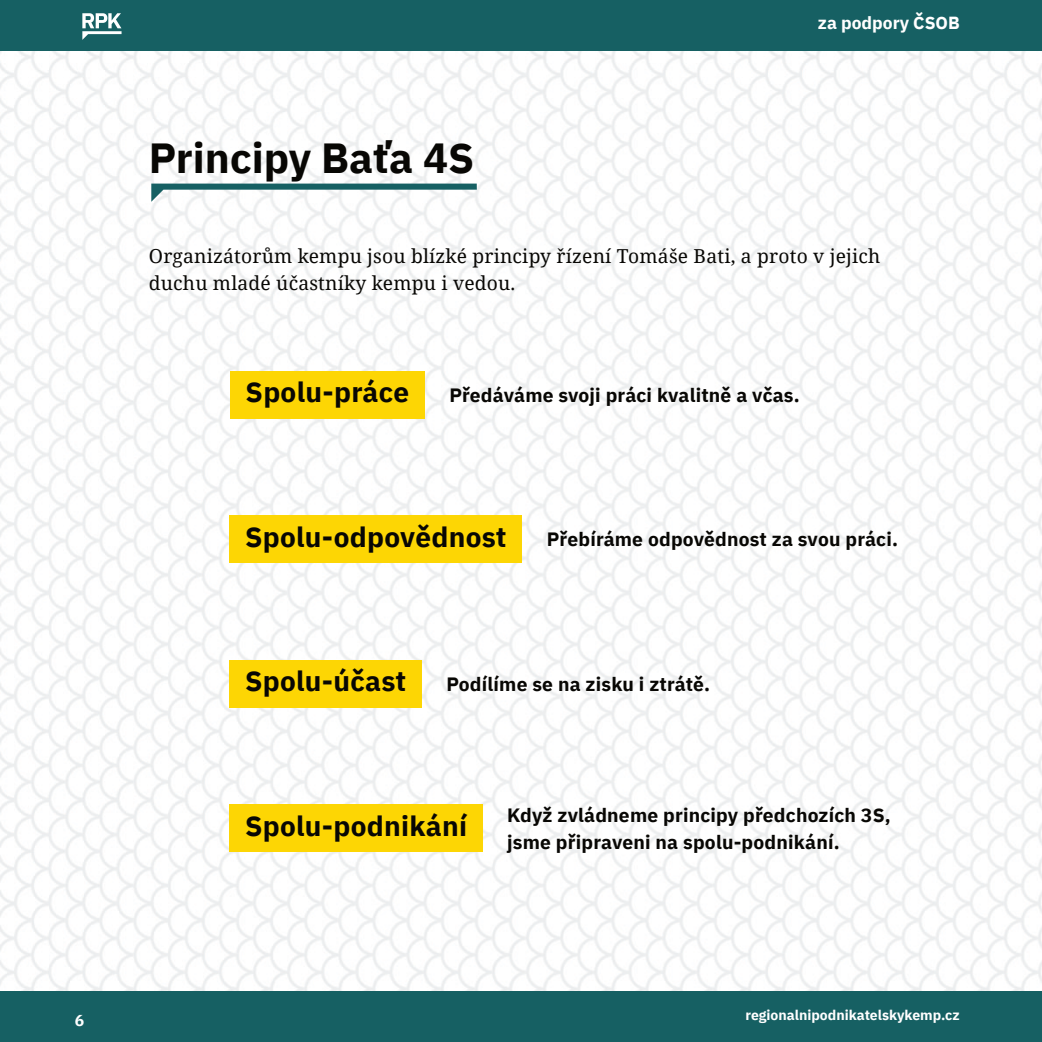
<style>
.page{position:relative;width:1042px;height:1042px;background:#fff}
.page>*{position:absolute;margin:0;border:0;box-sizing:border-box;transform-origin:0 0}
.t1{font:700 42px "IBM Plex Sans";color:#080704}
.t2{font:700 28px "IBM Plex Sans";letter-spacing:.01em;color:#080704}
.t3{font:700 19.25px/26.2px "IBM Plex Sans";letter-spacing:.01em;color:#080704}
.t4{font:19.25px/26.2px "Noto Serif";letter-spacing:.01em;color:#080704}
.t5{font:700 17.5px "IBM Plex Sans";color:#fff}
.t6{font:700 15.75px "IBM Plex Sans";color:#fff}
.t7{font:700 14px "IBM Plex Sans";color:#fff}
</style>
<div class="page">
<img style="left:0;top:51px;width:1041px;height:940px">
<div style="left:0;top:0;width:1042px;height:51px;background:#166063"></div>
<div style="left:0;top:991px;width:1042px;height:51px;background:#166063"></div>
<svg style="left:82px;top:13px;width:40px;height:27px"></svg>
<svg style="left:151px;top:184px;width:326px;height:18px"></svg>
<div style="left:229px;top:804px;width:253px;height:48px;background:#fdd604"></div>
<div style="left:229px;top:660px;width:193px;height:47px;background:#fdd604"></div>
<div style="left:229px;top:515px;width:293px;height:48px;background:#fdd604"></div>
<div style="left:230px;top:371px;width:194px;height:47px;background:#fdd604"></div>
<p class="t6" style="left:75px;top:1014px;width:11px">6</p>
<h1 class="t1" style="left:149px;top:140px;width:327px">Principy Baťa 4S</h1>
<p class="t5" style="left:818px;top:15px;width:143px">za podpory ČSOB</p>
<p class="t4" style="left:149px;top:243px;width:733px">Organizátorům kempu jsou blízké principy řízení Tomáše Bati, a proto v jejich duchu mladé účastníky kempu i vedou.</p>
<h2 class="t2" style="left:246px;top:380px;width:165px">Spolu-práce</h2>
<p class="t3" style="left:449px;top:383px;width:352px">Předáváme svoji práci kvalitně a včas.</p>
<h2 class="t2" style="left:245px;top:525px;width:263px">Spolu-odpovědnost</h2>
<p class="t3" style="left:547px;top:528px;width:353px">Přebíráme odpovědnost za svou práci.</p>
<h2 class="t2" style="left:245px;top:669px;width:163px">Spolu-účast</h2>
<p class="t3" style="left:446px;top:672px;width:265px">Podílíme se na zisku i ztrátě.</p>
<h2 class="t2" style="left:245px;top:814px;width:223px">Spolu-podnikání</h2>
<p class="t3" style="left:507px;top:804px;width:385px">Když zvládneme principy předchozích 3S, jsme připraveni na spolu-podnikání.</p>
<p class="t7" style="left:745px;top:1009px;width:216px">regionalnipodnikatelskykemp.cz</p>
</div>
